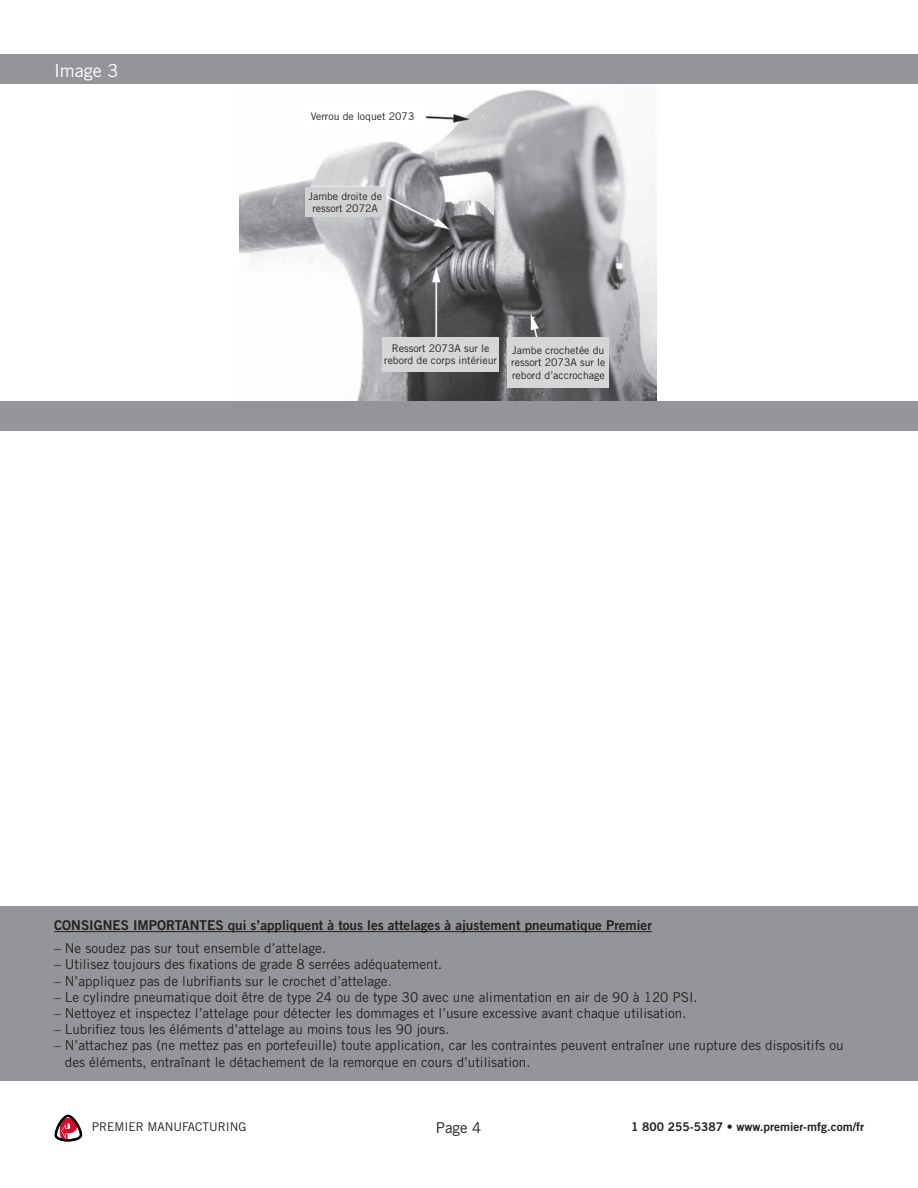
<style>
.page{position:relative;width:918px;height:1188px;background:#fff}
.page>*{position:absolute;margin:0;border:0;box-sizing:border-box;transform-origin:0 0}
.t1{font:18px "Trade Gothic LT Std";color:#fff}
.t2{font:15px "Trade Gothic LT Std";color:#231f20}
.t3{font:13.5px/16.2px "Trade Gothic LT Std";color:#231f20}
.t4{font:13.5px "Trade Gothic LT Std Bd 2";color:#231f20}
.t5{font:12px "Trade Gothic LT Std Bd 2";color:#231f20}
.t6{font:12px "Trade Gothic LT Std";color:#231f20}
.t7{font:10.5px/12.6px "Trade Gothic LT Std";color:#231f20;text-align:center}
</style>
<div class="page">
<img style="left:240px;top:90px;width:417px;height:311px">
<svg style="left:54px;top:1114px;width:29px;height:28px"></svg>
<div style="left:0;top:906px;width:918px;height:175px;background:#939598"></div>
<hr style="left:54px;top:931px;width:598px;height:1px;background:#231f20">
<div style="left:0;top:54px;width:918px;height:30px;background:#939598"></div>
<div style="left:0;top:401px;width:918px;height:29px;background:#939598"></div>
<div style="left:300px;top:104px;width:125px;height:25px;background:#fff"></div>
<div style="left:305px;top:187px;width:80px;height:30px;background:#d0d1d3"></div>
<div style="left:382px;top:337px;width:117px;height:35px;background:#d5d6d8"></div>
<div style="left:508px;top:337px;width:101px;height:51px;background:#d5d6d8"></div>
<p class="t1" style="left:54px;top:60px;width:66px">Image 3</p>
<p class="t7" style="left:311px;top:110px;width:105px">Verrou de loquet 2073</p>
<p class="t7" style="left:308px;top:190px;width:75px">Jambe droite de ressort 2072A</p>
<p class="t7" style="left:384px;top:342px;width:114px">Ressort 2073A sur le rebord de corps intérieur</p>
<p class="t7" style="left:511px;top:344px;width:96px;text-align:justify">Jambe crochetée du ressort 2073A sur le rebord d’accrochage</p>
<p class="t4" style="left:54px;top:917px;width:599px">CONSIGNES IMPORTANTES qui s’appliquent à tous les attelages à ajustement pneumatique Premier</p>
<p class="t3" style="left:54px;top:940px;width:274px">– Ne soudez pas sur tout ensemble d’attelage.</p>
<p class="t3" style="left:54px;top:956px;width:390px">– Utilisez toujours des fixations de grade 8 serrées adéquatement.</p>
<p class="t3" style="left:54px;top:973px;width:339px">– N’appliquez pas de lubrifiants sur le crochet d’attelage.</p>
<p class="t3" style="left:54px;top:989px;width:645px">– Le cylindre pneumatique doit être de type 24 ou de type 30 avec une alimentation en air de 90 à 120 PSI.</p>
<p class="t3" style="left:54px;top:1005px;width:634px">– Nettoyez et inspectez l’attelage pour détecter les dommages et l’usure excessive avant chaque utilisation.</p>
<p class="t3" style="left:54px;top:1021px;width:397px">– Lubrifiez tous les éléments d’attelage au moins tous les 90 jours.</p>
<p class="t3" style="left:65px;top:1037px;width:780px;text-indent:-11px">– N’attachez pas (ne mettez pas en portefeuille) toute application, car les contraintes peuvent entraîner une rupture des dispositifs ou des éléments, entraînant le détachement de la remorque en cours d’utilisation.</p>
<p class="t6" style="left:92px;top:1120px;width:156px">PREMIER MANUFACTURING</p>
<p class="t2" style="left:436px;top:1119px;width:47px">Page 4</p>
<p class="t5" style="left:631px;top:1119px;width:234px">1 800 255-5387 • www.premier-mfg.com/fr</p>
</div>
